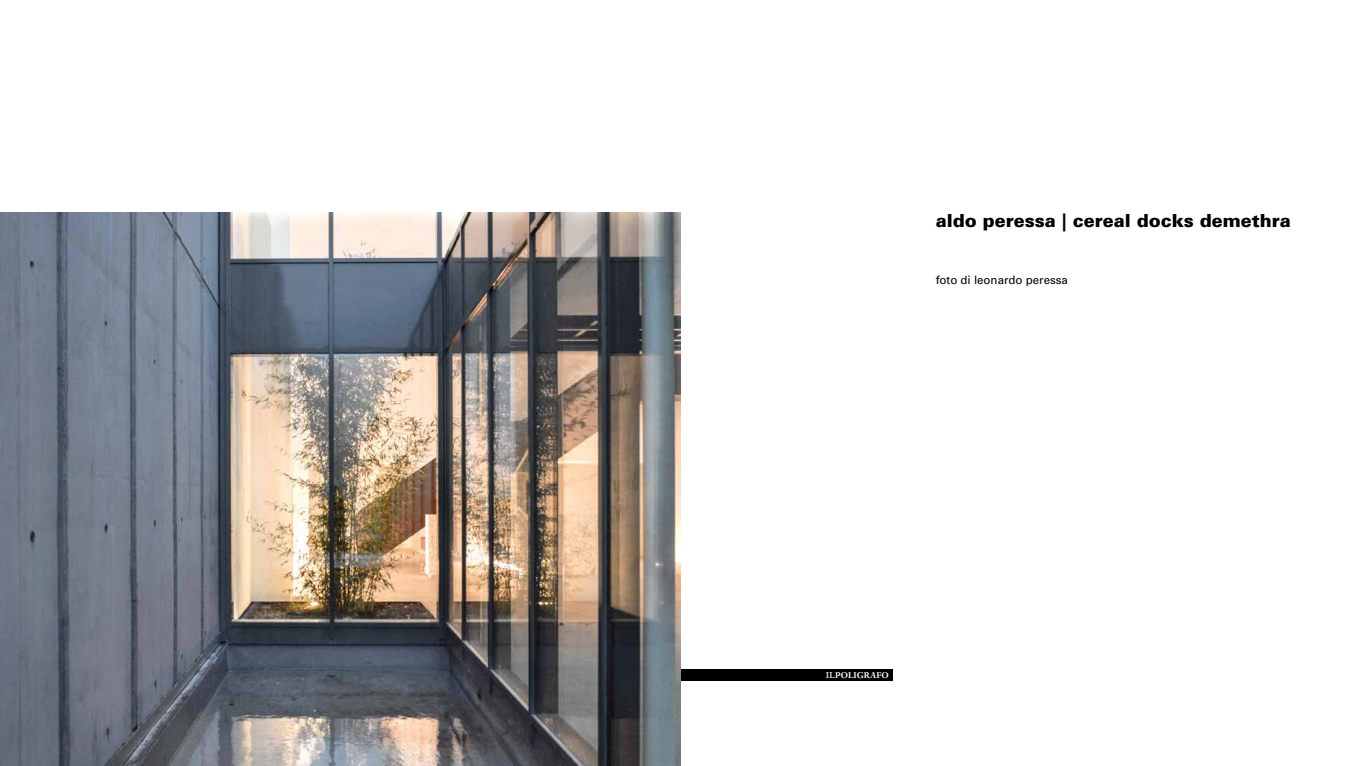
<style>
.page{position:relative;width:1361px;height:766px;background:#fff}
.page>*{position:absolute;margin:0;border:0;box-sizing:border-box;transform-origin:0 0}
.t1{font:900 18px "Univers";color:#000}
.t2{font:11.5px "Univers";color:#000}
.t3{font:700 9.8px "Dante";color:#fff}
.s1{font-family:"Dante MT Regular SC";font-weight:400;font-size:14px}
</style>
<div class="page">
<div style="left:680px;top:669px;width:213px;height:11px;background:#000"></div>
<img style="left:0;top:213px;width:680px;height:552px">
<p class="t1" style="left:935px;top:209px;width:356px">aldo peressa | cereal docks demethra</p>
<p class="t2" style="left:935px;top:273px;width:134px">foto di leonardo peressa</p>
<p class="t3" style="left:826px;top:669px;width:65px"><span class="s1">il</span>POLIGRAFO</p>
</div>
